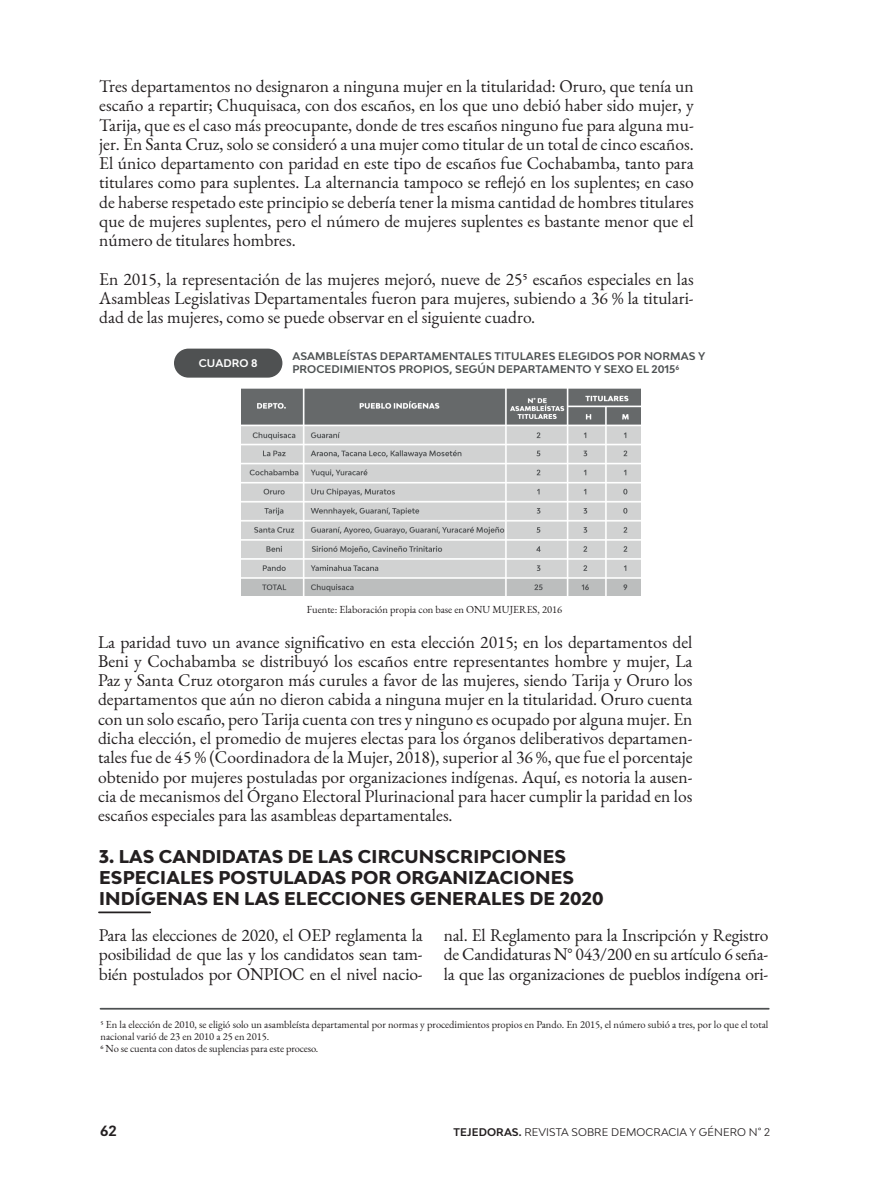
<style>
.page{position:relative;width:869px;height:1191px;background:#fff}
.page>*{position:absolute;margin:0;border:0;box-sizing:border-box;transform-origin:0 0}
.t1{font:17.5px/19.2px "EB Garamond";color:#231f20;text-align:justify}
.t2{font:800 17.5px/21px "Bw Modelica";letter-spacing:.01em;color:#231f20}
.t3{font:700 14px "Bw Modelica";color:#231f20}
.t4{font:10.5px/12.2px "EB Garamond";color:#231f20}
.t5{font:700 10.5px/12.6px "Bw Modelica";letter-spacing:.01em;color:#4e5253}
.t6{font:10.5px "Bw Modelica";letter-spacing:.01em;color:#231f20}
.t7{font:700 10.5px "Bw Modelica";letter-spacing:.01em;color:#fff}
.s1{font-weight:700}
</style>
<div class="page">
<hr style="left:100px;top:1008px;width:668px;height:1px;background:#4e5152">
<div style="left:174px;top:348px;width:108px;height:29px;background:#4f5152;border-radius:15px"></div>
<img style="left:241px;top:388px;width:399px;height:207px">
<hr style="left:99px;top:911px;width:51px;height:2px;background:#231f20">
<p class="t1" style="left:99px;top:77px;width:595px">Tres departamentos no designaron a ninguna mujer en la titularidad: Oruro, que tenía un escaño a repartir; Chuquisaca, con dos escaños, en los que uno debió haber sido mujer, y Tarija, que es el caso más preocupante, donde de tres escaños ninguno fue para alguna mu&shy;jer. En Santa Cruz, solo se consideró a una mujer como titular de un total de cinco escaños.<br>El único departamento con paridad en este tipo de escaños fue Cochabamba, tanto para titulares como para suplentes. La alternancia tampoco se reflejó en los suplentes; en caso de haberse respetado este principio se debería tener la misma cantidad de hombres titulares que de mujeres suplentes, pero el número de mujeres suplentes es bastante menor que el número de titulares hombres.</p>
<p class="t1" style="left:99px;top:269px;width:595px">En 2015, la representación de las mujeres mejoró, nueve de 255 escaños especiales en las Asambleas Legislativas Departamentales fueron para mujeres, subiendo a 36 % la titulari&shy;dad de las mujeres, como se puede observar en el siguiente cuadro.</p>
<p class="t7" style="left:199px;top:356px;width:60px">CUADRO 8</p>
<p class="t5" style="left:292px;top:350px;width:414px">ASAMBLEÍSTAS DEPARTAMENTALES TITULARES ELEGIDOS POR NORMAS Y<br>PROCEDIMIENTOS PROPIOS, SEGÚN DEPARTAMENTO Y SEXO EL 20156</p>
<p class="t4" style="left:306px;top:603px;width:257px">Fuente: Elaboración propia con base en ONU MUJERES, 2016</p>
<p class="t1" style="left:98px;top:632px;width:595px">La paridad tuvo un avance significativo en esta elección 2015; en los departamentos del Beni y Cochabamba se distribuyó los escaños entre representantes hombre y mujer, La Paz y Santa Cruz otorgaron más curules a favor de las mujeres, siendo Tarija y Oruro los departamentos que aún no dieron cabida a ninguna mujer en la titularidad. Oruro cuenta con un solo escaño, pero Tarija cuenta con tres y ninguno es ocupado por alguna mujer. En dicha elección, el promedio de mujeres electas para los órganos deliberativos departamen&shy;tales fue de 45 % (Coordinadora de la Mujer, 2018), superior al 36 %, que fue el porcentaje obtenido por mujeres postuladas por organizaciones indígenas. Aquí, es notoria la ausen&shy;cia de mecanismos del Órgano Electoral Plurinacional para hacer cumplir la paridad en los escaños especiales para las asambleas departamentales.</p>
<p class="t2" style="left:99px;top:845px;width:506px">3. LAS CANDIDATAS DE LAS CIRCUNSCRIPCIONES<br>ESPECIALES POSTULADAS POR ORGANIZACIONES<br>INDÍGENAS EN LAS ELECCIONES GENERALES DE 2020</p>
<p class="t1" style="left:443px;top:925px;width:326px">nal. El Reglamento para la Inscripción y Registro de Candidaturas N° 043/200 en su artículo 6 seña&shy;la que las organizaciones de pueblos indígena ori-</p>
<p class="t1" style="left:99px;top:925px;width:325px">Para las elecciones de 2020, el OEP reglamenta la posibilidad de que las y los candidatos sean tam&shy;bién postulados por ONPIOC en el nivel nacio-</p>
<p class="t4" style="left:100px;top:1018px;width:669px">5 En la elección de 2010, se eligió solo un asambleísta departamental por normas y procedimientos propios en Pando. En 2015, el número subió a tres, por lo que el total nacional varió de 23 en 2010 a 25 en 2015.<br>6 No se cuenta con datos de suplencias para este proceso.</p>
<p class="t3" style="left:100px;top:1121px;width:18px">62</p>
<p class="t6" style="left:453px;top:1125px;width:318px"><span class="s1">TEJEDORAS.</span> REVISTA SOBRE DEMOCRACIA Y GÉNERO N° 2</p>
</div>
